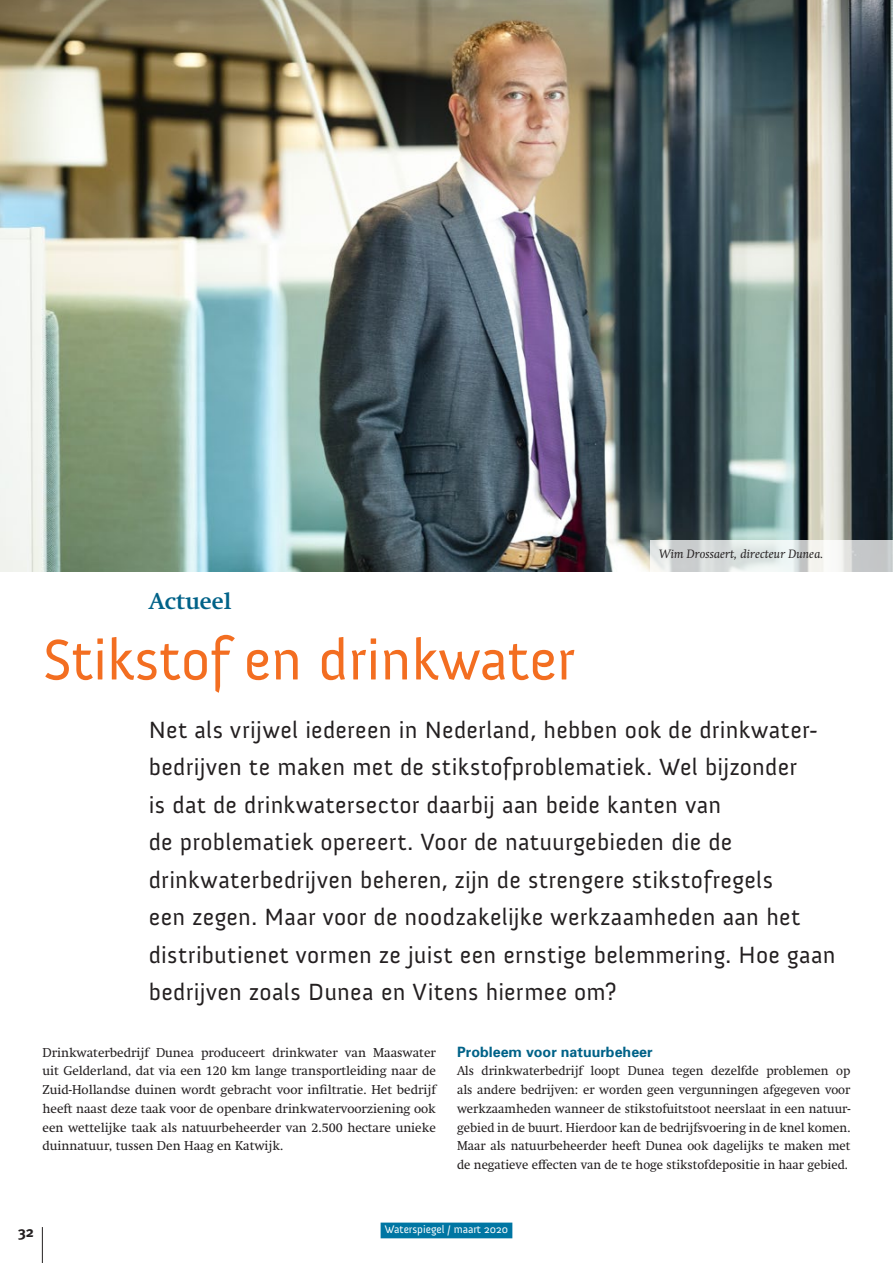
<style>
.page{position:relative;width:893px;height:1263px;background:#fff}
.page>*{position:absolute;margin:0;border:0;box-sizing:border-box;transform-origin:0 0}
.t1{font:58.5px "Anivers";color:#f36e21}
.t2{font:24px/37.5px "Anivers";letter-spacing:.015em;color:#231f20}
.t3{font:700 22.5px "Swift";letter-spacing:-.005em;color:#006288}
.t4{font:700 15px "Meta Plus";color:#231f20}
.t5{font:700 14.25px "Univers";color:#006288}
.t6{font:12.75px/18.8px "Swift";color:#231f20;text-align:justify}
.t7{font:italic 12px "Swift";letter-spacing:.01em;color:#231f20}
.t8{font:11.25px "Anivers";color:#fff}
</style>
<div class="page">
<hr style="left:42px;top:1227px;width:1px;height:36px;background:#231f20">
<div style="left:381px;top:1222px;width:131px;height:16px;background:#0076a3"></div>
<img style="left:0;top:0;width:893px;height:571px">
<svg style="left:651px;top:540px;width:242px;height:32px"></svg>
<p class="t7" style="left:659px;top:547px;width:166px">Wim Drossaert, directeur Dunea.</p>
<h3 class="t3" style="left:149px;top:588px;width:84px">Actueel</h3>
<h1 class="t1" style="left:43px;top:628px;width:534px">Stikstof en drinkwater</h1>
<p class="t2" style="left:149px;top:711px;width:688px">Net als vrijwel iedereen in Nederland, hebben ook de drinkwater&shy;bedrijven te maken met de stikstofproblematiek. Wel bijzonder<br>is dat de drinkwatersector daarbij aan beide kanten van<br>de problematiek opereert. Voor de natuurgebieden die de drinkwaterbedrijven beheren, zijn de strengere stikstofregels<br>een zegen. Maar voor de noodzakelijke werkzaamheden aan het distributienet vormen ze juist een ernstige belemmering. Hoe gaan bedrijven zoals Dunea en Vitens hiermee om?</p>
<p class="t6" style="left:43px;top:1043px;width:395px">Drinkwaterbedrijf Dunea produceert drinkwater van Maaswater uit Gelderland, dat via een 120 km lange transportleiding naar de Zuid-Hollandse duinen wordt gebracht voor infiltratie. Het bedrijf heeft naast deze taak voor de openbare drinkwatervoorziening ook een wettelijke taak als natuurbeheerder van 2.500 hectare unieke duinnatuur, tussen Den Haag en Katwijk.</p>
<p class="t5" style="left:457px;top:1042px;width:197px">Probleem voor natuurbeheer</p>
<p class="t6" style="left:457px;top:1062px;width:395px">Als drinkwaterbedrijf loopt Dunea tegen dezelfde problemen op als andere bedrijven: er worden geen vergunningen afgegeven voor werkzaamheden wanneer de stikstofuitstoot neerslaat in een natuur&shy;gebied in de buurt. Hierdoor kan de bedrijfsvoering in de knel komen.<br>Maar als natuurbeheerder heeft Dunea ook dagelijks te maken met de negatieve effecten van de te hoge stikstofdepositie in haar gebied.</p>
<p class="t4" style="left:19px;top:1223px;width:17px">32</p>
<p class="t8" style="left:385px;top:1223px;width:125px">Waterspiegel / maart 2020</p>
</div>
